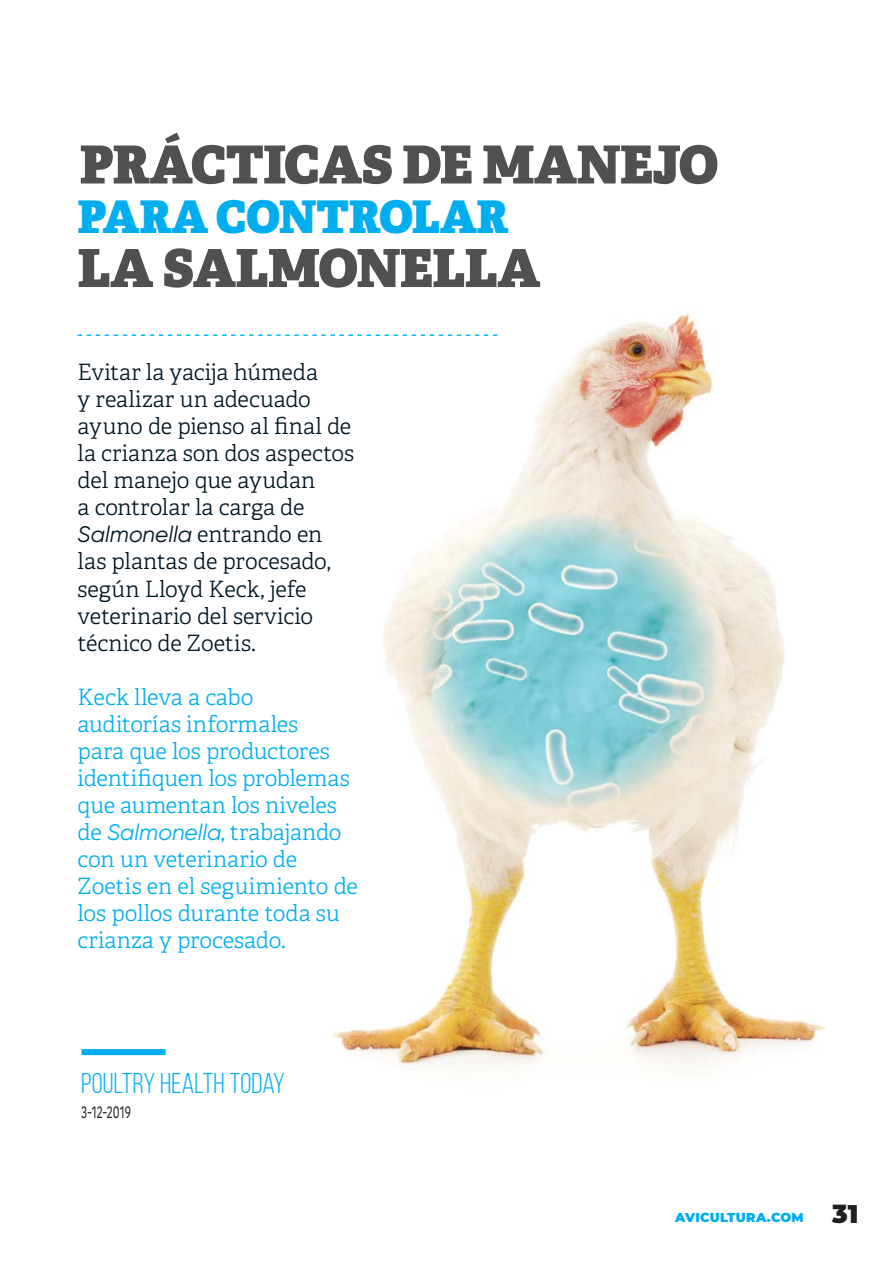
<style>
.page{position:relative;width:893px;height:1263px;background:#fff}
.page>*{position:absolute;margin:0;border:0;box-sizing:border-box;transform-origin:0 0}
.Titulo{font:800 52.5px "Adelle";letter-spacing:-.01em;color:#505052}
.Titulo-2{font:800 45px "Adelle";letter-spacing:-.01em;color:#00aeef}
.t1{font:28.5px "Bebas Neue";letter-spacing:.005em;color:#00aeef}
.Entradilla{font:300 22.5px/27px "Adelle";letter-spacing:-.005em;color:#011622}
.Entradilla-2{font:300 22.5px/27px "Adelle";letter-spacing:-.005em;color:#00aeef}
.t2{font:17.7px "Kohinoor Devanagari";letter-spacing:-.01em;color:#231f20;scale:.72 1}
.t3{font:900 12.75px "Montserrat";letter-spacing:.02em;color:#00aeef}
.s1{font-family:"Gilroy";font-weight:400;font-style:italic}
.s2{font-size:25.5px;color:#231f20}
</style>
<div class="page">
<img style="left:331px;top:313px;width:494px;height:756px">
<div style="left:82px;top:1049px;width:84px;height:6px;background:#00aeef"></div>
<img style="left:421px;top:513px;width:297px;height:297px;border-radius:148px">
<svg style="left:78px;top:334px;width:419px;height:2px"></svg>
<p class="Titulo" style="left:80px;top:130px;width:640px">PRÁCTICAS DE MANEJO</p>
<p class="Titulo-2" style="left:78px;top:188px;width:432px">PARA CONTROLAR</p>
<p class="Titulo" style="left:78px;top:234px;width:464px">LA SALMONELLA</p>
<p class="Entradilla" style="left:78px;top:359px;width:278px">Evitar la yacija húmeda<br>y realizar un adecuado ayuno de pienso al final de la crianza son dos aspectos del manejo que ayudan<br>a controlar la carga de<br><span class="s1">Salmonella</span> entrando en las plantas de procesado, según Lloyd Keck, jefe veterinario del servicio técnico de Zoetis.</p>
<p class="Entradilla-2" style="left:78px;top:683px;width:282px">Keck lleva a cabo auditorías informales<br>para que los productores identifiquen los problemas que aumentan los niveles de <span class="s1">Salmonella</span>, trabajando con un veterinario de<br>Zoetis en el seguimiento de los pollos durante toda su crianza y procesado.</p>
<p class="t1" style="left:81px;top:1068px;width:205px">POULTRY HEALTH TODAY</p>
<p class="t2" style="left:81px;top:1102px;width:71px">3-12-2019</p>
<p class="t3" style="left:675px;top:1208px;width:185px">AVICULTURA.COM <span class="s2">31</span></p>
</div>
